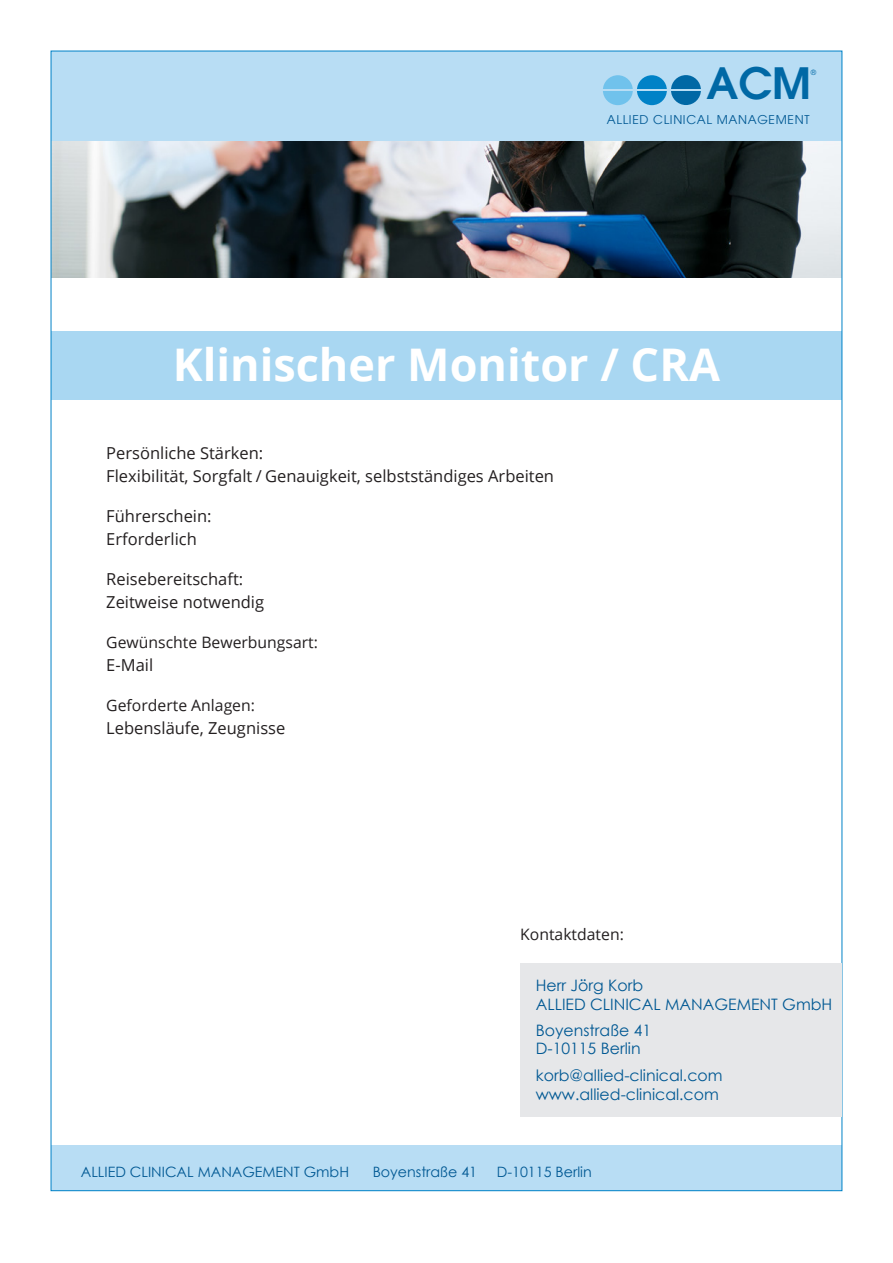
<style>
.page{position:relative;width:893px;height:1263px;background:#fff}
.page>*{position:absolute;margin:0;border:0;box-sizing:border-box;transform-origin:0 0}
.t1{font:700 45px "Open Sans";color:#fff}
.t2{font:600 43.2px "Avant Garde";color:#0068a5}
.t3{font:16.5px/22.5px "Open Sans";color:#231f20}
.t4{font:15.75px/18.9px "Century Gothic";color:#005893}
.t5{font:15.75px "Open Sans";color:#231f20}
.t6{font:14.25px "Century Gothic";color:#005893}
.t7{font:12.15px "Avant Garde";letter-spacing:.055em;color:#005893}
.t8{font:7.2px "Avant Garde";color:#0068a5}
</style>
<div class="page">
<div style="left:51px;top:332px;width:791px;height:68px;background:#a9d7f2"></div>
<div style="left:51px;top:1146px;width:791px;height:45px;background:#b8ddf4"></div>
<div style="left:51px;top:51px;width:791px;height:89px;background:#b8ddf4"></div>
<div style="left:603px;top:75px;width:30px;height:30px;background:#70c2ec;border-radius:50%"></div>
<div style="left:637px;top:75px;width:30px;height:30px;background:#0082c7;border-radius:50%"></div>
<div style="left:671px;top:75px;width:30px;height:30px;background:#0068a5;border-radius:50%"></div>
<hr style="left:602px;top:89px;width:99px;height:2px;background:#b8ddf4">
<img style="left:53px;top:141px;width:787px;height:136px">
<div style="left:520px;top:963px;width:322px;height:154px;background:#e6e7e9"></div>
<h2 class="t2" style="left:706px;top:55px;width:106px">ACM</h2>
<p class="t8" style="left:811px;top:68px;width:7px">®</p>
<p class="t7" style="left:607px;top:112px;width:204px">ALLIED CLINICAL MANAGEMENT</p>
<h1 class="t1" style="left:173px;top:333px;width:549px">Klinischer Monitor / CRA</h1>
<p class="t3" style="left:106px;top:441px;width:449px">Persönliche Stärken:<br>Flexibilität, Sorgfalt / Genauigkeit, selbstständiges Arbeiten</p>
<p class="t3" style="left:106px;top:504px;width:107px">Führerschein:<br>Erforderlich</p>
<p class="t3" style="left:106px;top:567px;width:159px">Reisebereitschaft:<br>Zeitweise notwendig</p>
<p class="t5" style="left:106px;top:632px;width:213px">Gewünschte Bewerbungsart:</p>
<p class="t3" style="left:106px;top:653px;width:48px">E-Mail</p>
<p class="t5" style="left:106px;top:695px;width:150px">Geforderte Anlagen:</p>
<p class="t3" style="left:106px;top:716px;width:181px">Lebensläufe, Zeugnisse</p>
<p class="t5" style="left:520px;top:924px;width:105px">Kontaktdaten:</p>
<p class="t4" style="left:536px;top:976px;width:298px">Herr Jörg Korb<br>ALLIED CLINICAL MANAGEMENT GmbH</p>
<p class="t4" style="left:536px;top:1020px;width:117px">Boyenstraße 41<br>D-10115 Berlin</p>
<p class="t4" style="left:536px;top:1066px;width:188px">korb@allied-clinical.com www.allied-clinical.com</p>
<p class="t6" style="left:81px;top:1162px;width:270px">ALLIED CLINICAL MANAGEMENT GmbH</p>
<p class="t6" style="left:373px;top:1162px;width:106px">Boyenstraße 41</p>
<p class="t6" style="left:497px;top:1162px;width:96px">D-10115 Berlin</p>
</div>
